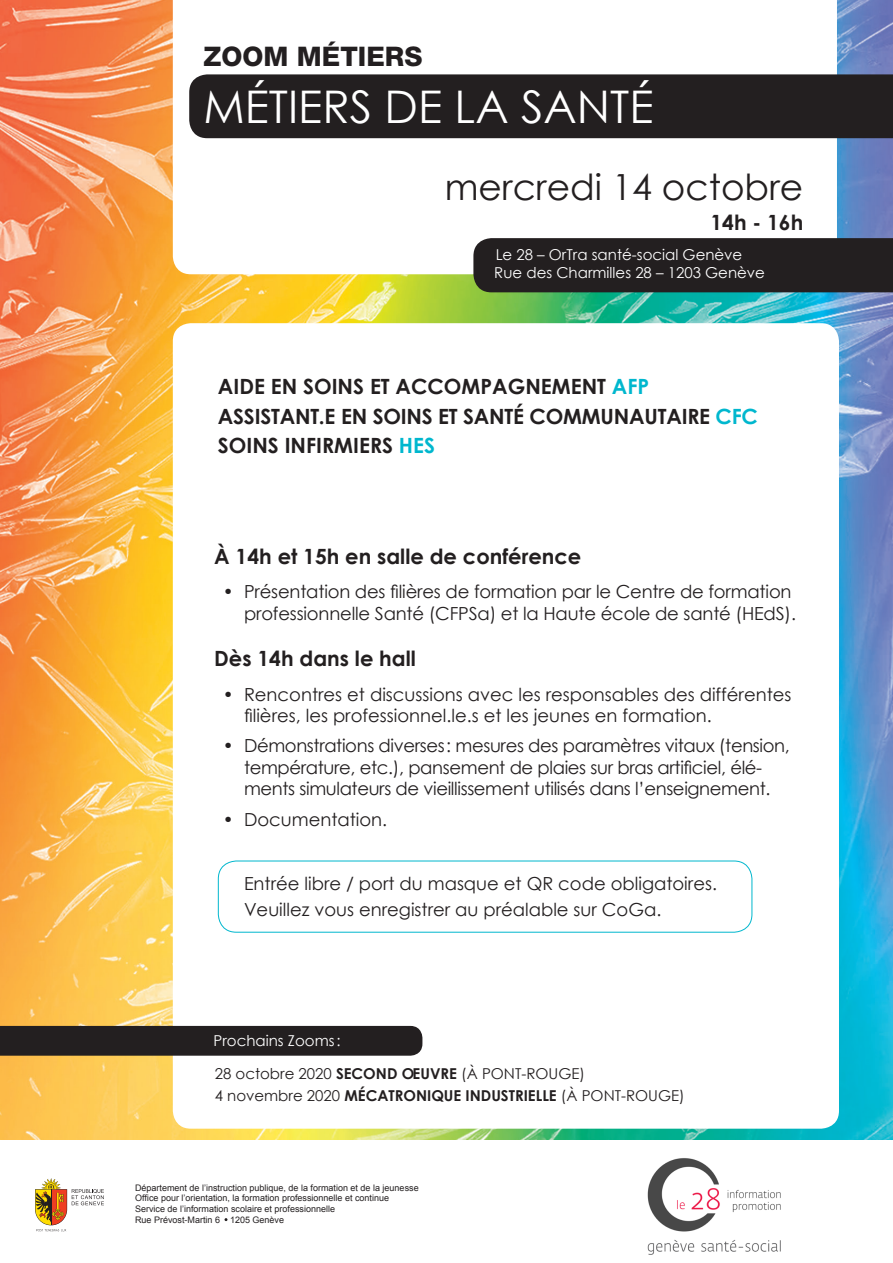
<style>
.page{position:relative;width:893px;height:1263px;background:#fff}
.page>*{position:absolute;margin:0;border:0;box-sizing:border-box;transform-origin:0 0}
.thèmes_jaunes{font:45px "Century Gothic";color:#fff}
.thèmes_jaunes-2{font:36px "Century Gothic";color:#231f20}
.t1{font:800 27px "Helvetica Neue LT";color:#231f20}
.Métiers{font:700 21px "Century Gothic";color:#231f20}
.heure{font:700 21px "Century Gothic";color:#231f20}
.thèmes_jaunes-3{font:700 21px "Century Gothic";color:#231f20}
.texte{font:18px/21.6px "Century Gothic";letter-spacing:-.01em;color:#231f20;text-align:right}
.petiti_texte{font:15px "Century Gothic";color:#231f20}
.thèmes_jaunes-4{font:15px/18px "Century Gothic";color:#fff}
.texte-2{font:15px "Century Gothic";color:#fff}
.t2{font:9px/10.8px "Arial";color:#231f20}
.s1{color:#00b7ce}
.s2{font-weight:700}
</style>
<div class="page">
<svg style="left:35px;top:1178px;width:69px;height:53px"></svg>
<img style="left:0;top:0;width:893px;height:1140px">
<svg style="left:173px;top:0;width:664px;height:274px"></svg>
<div style="left:189px;top:74px;width:704px;height:64px;background:#231f20"></div>
<div style="left:173px;top:323px;width:666px;height:806px;background:#fff;border-radius:18px"></div>
<div style="left:473px;top:238px;width:420px;height:54px;background:#231f20"></div>
<img style="left:647px;top:1158px;width:134px;height:97px">
<div style="left:218px;top:861px;width:534px;height:71px;border:1px solid #00b7ce;border-radius:18px"></div>
<div style="left:0;top:1026px;width:422px;height:30px;background:#231f20"></div>
<p class="t1" style="left:203px;top:40px;width:221px">ZOOM MÉTIERS</p>
<p class="thèmes_jaunes" style="left:203px;top:75px;width:452px">MÉTIERS DE LA SANTÉ</p>
<p class="thèmes_jaunes-2" style="left:445px;top:162px;width:360px">mercredi 14 octobre</p>
<p class="thèmes_jaunes-3" style="left:710px;top:206px;width:94px">14h - 16h</p>
<p class="thèmes_jaunes-4" style="left:494px;top:245px;width:272px">Le 28 – OrTra santé-social Genève<br>Rue des Charmilles 28 – 1203 Genève</p>
<p class="Métiers" style="left:218px;top:371px;width:433px">AIDE EN SOINS ET ACCOMPAGNEMENT <span class="s1">AFP</span></p>
<p class="Métiers" style="left:218px;top:400px;width:542px">ASSISTANT.E EN SOINS ET SANTÉ COMMUNAUTAIRE <span class="s1">CFC</span></p>
<p class="Métiers" style="left:218px;top:430px;width:219px">SOINS INFIRMIERS <span class="s1">HES</span></p>
<p class="heure" style="left:214px;top:540px;width:369px">À 14h et 15h en salle de conférence</p>
<p class="texte" style="left:223px;top:580px;width:575px">• Présentation des filières de formation par le Centre de formation professionnelle Santé (CFPSa) et la Haute école de santé (HEdS).</p>
<p class="heure" style="left:214px;top:643px;width:203px">Dès 14h dans le hall</p>
<p class="texte" style="left:244px;top:683px;width:549px;text-align:left;text-indent:-21px">• Rencontres et discussions avec les responsables des différentes filières, les professionnel.le.s et les jeunes en formation.</p>
<p class="texte" style="left:223px;top:735px;width:569px;text-align:center">• Démonstrations diverses: mesures des paramètres vitaux (tension, température, etc.), pansement de plaies sur bras artificiel, élé&shy;ments simulateurs de vieillissement utilisés dans l’enseignement.</p>
<p class="texte" style="left:223px;top:808px;width:166px">• Documentation.</p>
<p class="texte" style="left:244px;top:872px;width:474px">Entrée libre / port du masque et QR code obligatoires.</p>
<p class="texte" style="left:244px;top:898px;width:419px">Veuillez vous enregistrer au préalable sur CoGa.</p>
<p class="texte-2" style="left:213px;top:1030px;width:129px">Prochains Zooms:</p>
<p class="petiti_texte" style="left:215px;top:1063px;width:372px">28 octobre 2020 <span class="s2">SECOND OEUVRE</span> (À PONT-ROUGE)</p>
<p class="petiti_texte" style="left:215px;top:1085px;width:471px">4 novembre 2020 <span class="s2">MÉCATRONIQUE INDUSTRIELLE</span> (À PONT-ROUGE)</p>
<p class="t2" style="left:135px;top:1182px;width:285px">Département de l’instruction publique, de la formation et de la jeunesse Office pour l’orientation, la formation professionnelle et continue Service de l’information scolaire et professionnelle<br>Rue Prévost-Martin 6 1205 Genève</p>
</div>
